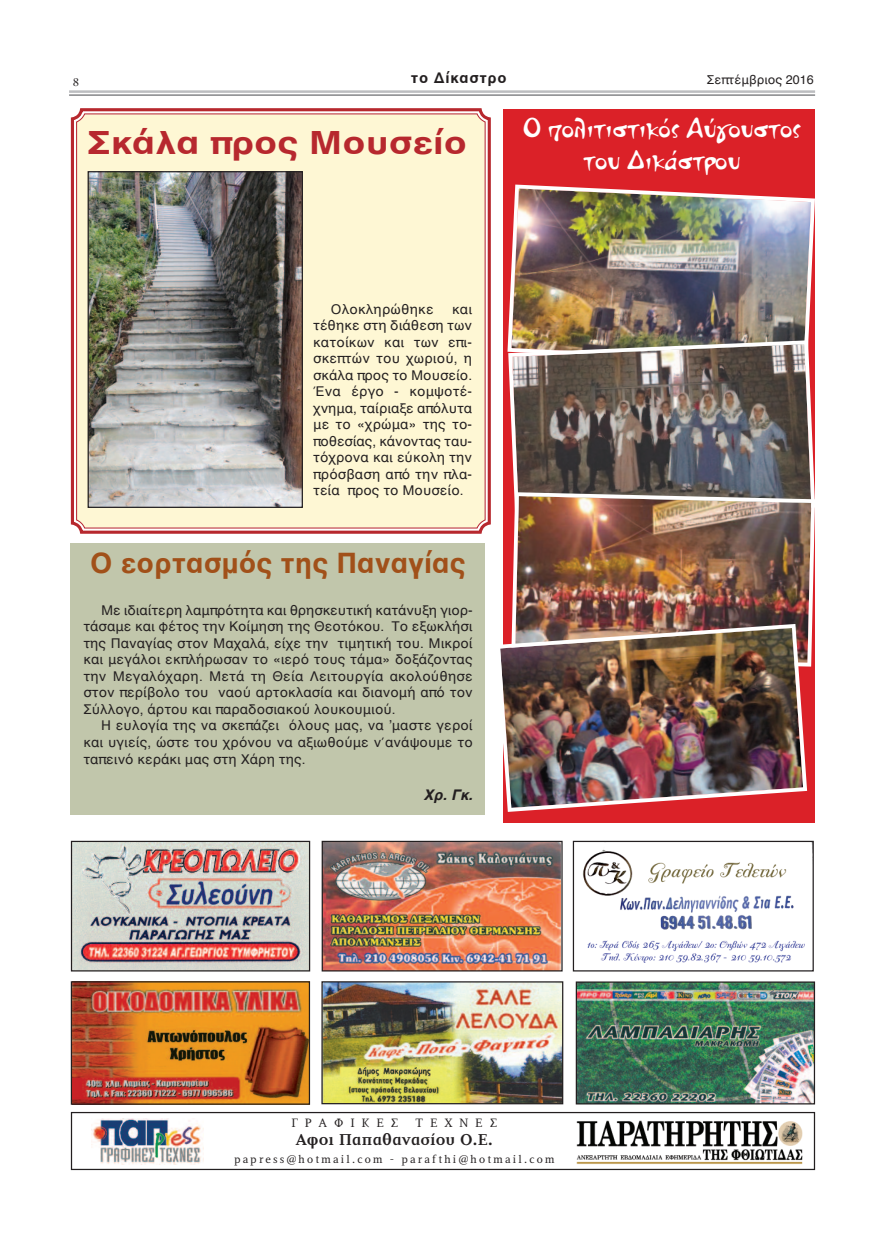
<style>
.page{position:relative;width:886px;height:1241px;background:#fff}
.page>*{position:absolute;margin:0;border:0;box-sizing:border-box;transform-origin:0 0}
.t1{font:700 32.62px "Helvetica";color:#b7282e;scale:1.16 1}
.t2{font:700 28.75px "Helvetica";color:#a15019}
.t3{font:26.25px/31.5px "PF Plasmatic";color:#fff;text-align:center}
.t4{font:700 16.25px "PF Diplomat Poly";color:#231f20}
.t5{font:700 15px "Helvetica";letter-spacing:.05em;color:#231f20}
.t6{font:italic 700 15px "Helvetica";color:#231f20}
.t7{font:13.75px/16.5px "Helvetica";color:#231f20;text-align:justify}
.t8{font:12.5px "Helvetica";color:#231f20}
.t9{font:12.5px "PF Diplomat Poly";letter-spacing:.55em;color:#231f20}
.t10{font:12.5px "PF Bodoni Text Poly";color:#231f20}
.t11{font:11.25px "PF Diplomat Poly";letter-spacing:.2em;color:#231f20}
</style>
<div class="page">
<div style="left:71px;top:543px;width:414px;height:271px;background:#c1c6ab"></div>
<svg style="left:70px;top:108px;width:421px;height:426px;background:#f8e8ca"></svg>
<img style="left:577px;top:1120px;width:226px;height:44px">
<img style="left:91px;top:1118px;width:110px;height:46px">
<hr style="left:69px;top:90px;width:746px;height:3px;background:#bcbdc0">
<hr style="left:69px;top:94px;width:746px;height:2px;background:#6c6d70">
<img style="left:73px;top:983px;width:235px;height:119px">
<div style="left:71px;top:981px;width:239px;height:123px;border:1px solid #231f20"></div>
<img style="left:323px;top:983px;width:238px;height:119px">
<div style="left:321px;top:981px;width:242px;height:123px;border:1px solid #231f20"></div>
<img style="left:578px;top:983px;width:235px;height:119px">
<div style="left:576px;top:981px;width:239px;height:123px;border:1px solid #231f20"></div>
<div style="left:71px;top:1111px;width:744px;height:58px;border:1px solid #231f20"></div>
<img style="left:73px;top:842px;width:235px;height:127px">
<div style="left:71px;top:840px;width:239px;height:131px;border:1px solid #231f20"></div>
<img style="left:324px;top:842px;width:237px;height:127px">
<div style="left:322px;top:840px;width:241px;height:131px;border:1px solid #231f20"></div>
<img style="left:575px;top:842px;width:237px;height:121px">
<div style="left:573px;top:840px;width:241px;height:131px;border:1px solid #231f20"></div>
<img style="left:90px;top:173px;width:211px;height:333px">
<div style="left:88px;top:171px;width:215px;height:337px;border:1px solid #231f20"></div>
<div style="left:503px;top:109px;width:312px;height:713px;background:#db2128"></div>
<img style="left:508px;top:184px;width:307px;height:154px">
<img style="left:507px;top:338px;width:308px;height:152px">
<img style="left:512px;top:490px;width:303px;height:177px">
<img style="left:500px;top:622px;width:309px;height:190px">
<p class="t10" style="left:73px;top:75px;width:8px">8</p>
<p class="t5" style="left:411px;top:72px;width:97px">το Δίκαστρο</p>
<h1 class="t1" style="left:88px;top:128px;width:328px">Σκάλα προς Μουσείο</h1>
<p class="t8" style="left:707px;top:74px;width:108px">Σεπτέμβριος 2016</p>
<h3 class="t3" style="left:523px;top:113px;width:280px">O πολιτιστικός Αύγουστος του Δικάστρου</h3>
<p class="t7" style="left:331px;top:302px;width:104px">Ολοκληρώθηκε</p>
<p class="t7" style="left:313px;top:302px;width:161px;text-indent:139px">και τέθηκε στη διάθεση των κατοίκων και των επι&shy;σκεπτών του χωριού, η σκάλα προς το Μουσείο.<br>Ένα έργο - κομψοτέ&shy;χνημα, ταίριαξε απόλυτα με το «χρώμα» της το&shy;ποθεσίας, κάνοντας ταυ&shy;τόχρονα και εύκολη την πρόσβαση από την πλα&shy;τεία προς το Μουσείο.</p>
<h2 class="t2" style="left:90px;top:551px;width:377px">Ο εορτασμός της Παναγίας</h2>
<p class="t7" style="left:83px;top:602px;width:391px;text-indent:18px">Με ιδιαίτερη λαμπρότητα και θρησκευτική κατάνυξη γιορ&shy;τάσαμε και φέτος την Κοίμηση της Θεοτόκου. Το εξωκλήσι της Παναγίας στον Μαχαλά, είχε την τιμητική του. Μικροί και μεγάλοι εκπλήρωσαν το «ιερό τους τάμα» δοξάζοντας την Μεγαλόχαρη. Μετά τη Θεία Λειτουργία ακολούθησε στον περίβολο του ναού αρτοκλασία και διανομή από τον Σύλλογο, άρτου και παραδοσιακού λουκουμιού.</p>
<p class="t7" style="left:83px;top:718px;width:391px;line-height:17px;text-indent:18px">Η ευλογία της να σκεπάζει όλους μας, να ’μαστε γεροί και υγιείς, ώστε του χρόνου να αξιωθούμε ν΄ανάψουμε το ταπεινό κεράκι μας στη Χάρη της.</p>
<p class="t6" style="left:423px;top:788px;width:51px">Χρ. Γκ.</p>
<p class="t9" style="left:292px;top:1116px;width:108px">ΓΡΑΦΙΚΕΣ</p>
<p class="t9" style="left:415px;top:1116px;width:83px">ΤΕΧΝΕΣ</p>
<p class="t4" style="left:296px;top:1130px;width:199px">Αφοι Παπαθανασίου Ο.Ε.</p>
<p class="t11" style="left:234px;top:1152px;width:321px">papress@hotmail.com - parafthi@hotmail.com</p>
</div>
